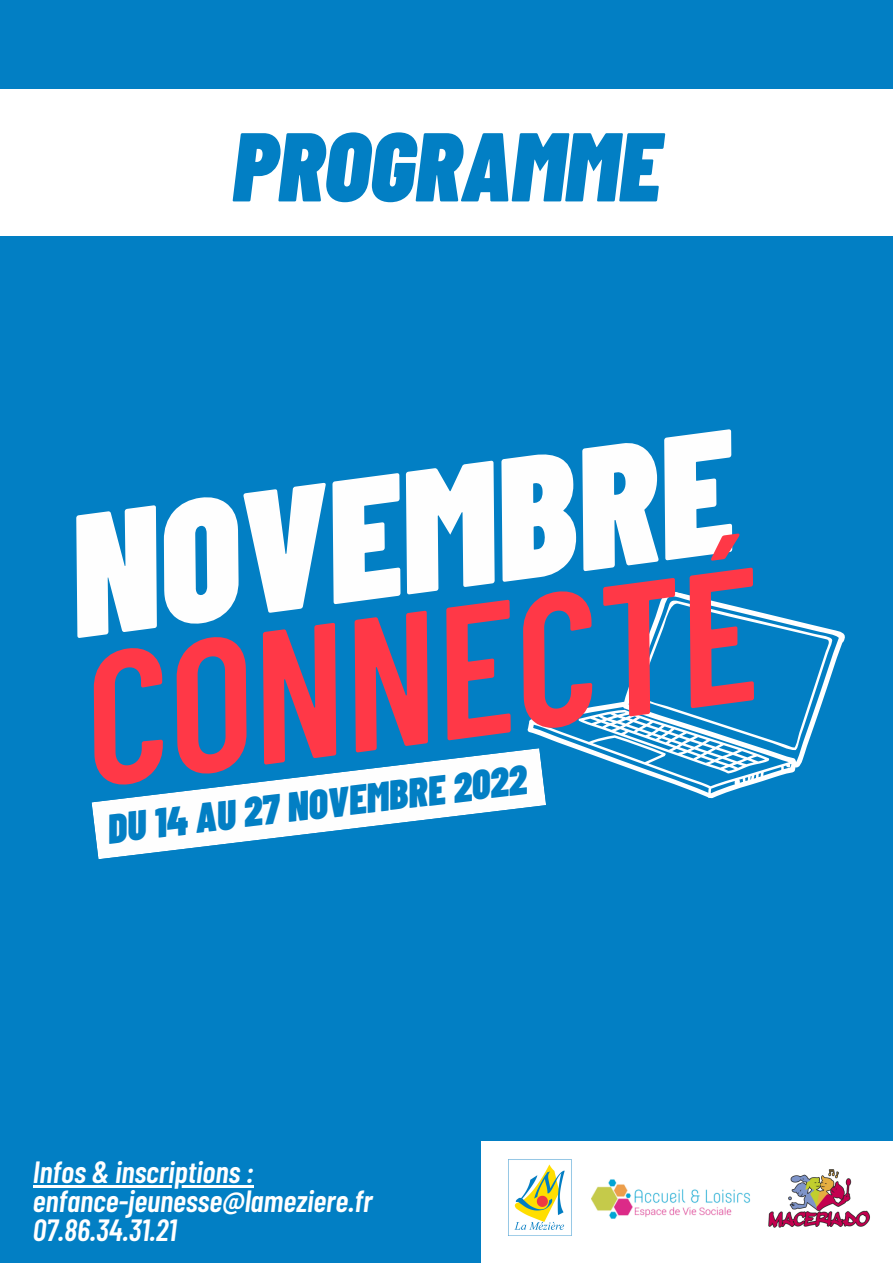
<style>
.page{position:relative;width:893px;height:1264px;background:#fff}
.page>*{position:absolute;margin:0;border:0;box-sizing:border-box;transform-origin:0 0}
.t1{font:italic 600 187.95px "Barlow Condensed";color:#ff3847}
.t2{font:italic 900 173.85px "Barlow Condensed";color:#fefefe}
.t3{font:italic 900 97.5px "Barlow Condensed";color:#027fc4}
.t4{font:italic 900 41.4px "Barlow Condensed";color:#027fc4}
.t5{font:italic 600 30.75px/29.2px "Barlow Condensed";color:#fff}
</style>
<div class="page">
<div style="left:0;top:0;width:892px;height:1262px;background:#027fc4"></div>
<svg style="left:527px;top:591px;width:318px;height:208px"></svg>
<svg style="left:573px;top:595px;width:261px;height:185px"></svg>
<svg style="left:92px;top:748px;width:454px;height:111px;fill:#fefefe"></svg>
<div style="left:481px;top:1141px;width:411px;height:121px;background:#fff"></div>
<img style="left:508px;top:1159px;width:64px;height:77px">
<img style="left:591px;top:1179px;width:159px;height:40px">
<img style="left:768px;top:1169px;width:102px;height:57px">
<div style="left:0;top:89px;width:892px;height:146px;background:#fff"></div>
<hr style="left:33px;top:1184px;width:221px;height:3px;background:#fff">
<h3 class="t3" style="left:232px;top:104px;width:430px">PROGRAMME</h3>
<h2 class="t2" style="left:52px;top:468px;width:669px;rotate:-8deg">NOVEMBRE</h2>
<h1 class="t1" style="left:65px;top:604px;width:679px;rotate:-8deg">CONNECTÉ</h1>
<h3 class="t4" style="left:104px;top:803px;width:423px;rotate:-7deg">DU 14 AU 27 NOVEMBRE 2022</h3>
<p class="t5" style="left:33px;top:1155px;width:341px">Infos &amp; inscriptions : enfance-jeunesse@lameziere.fr<br>07.86.34.31.21</p>
</div>
